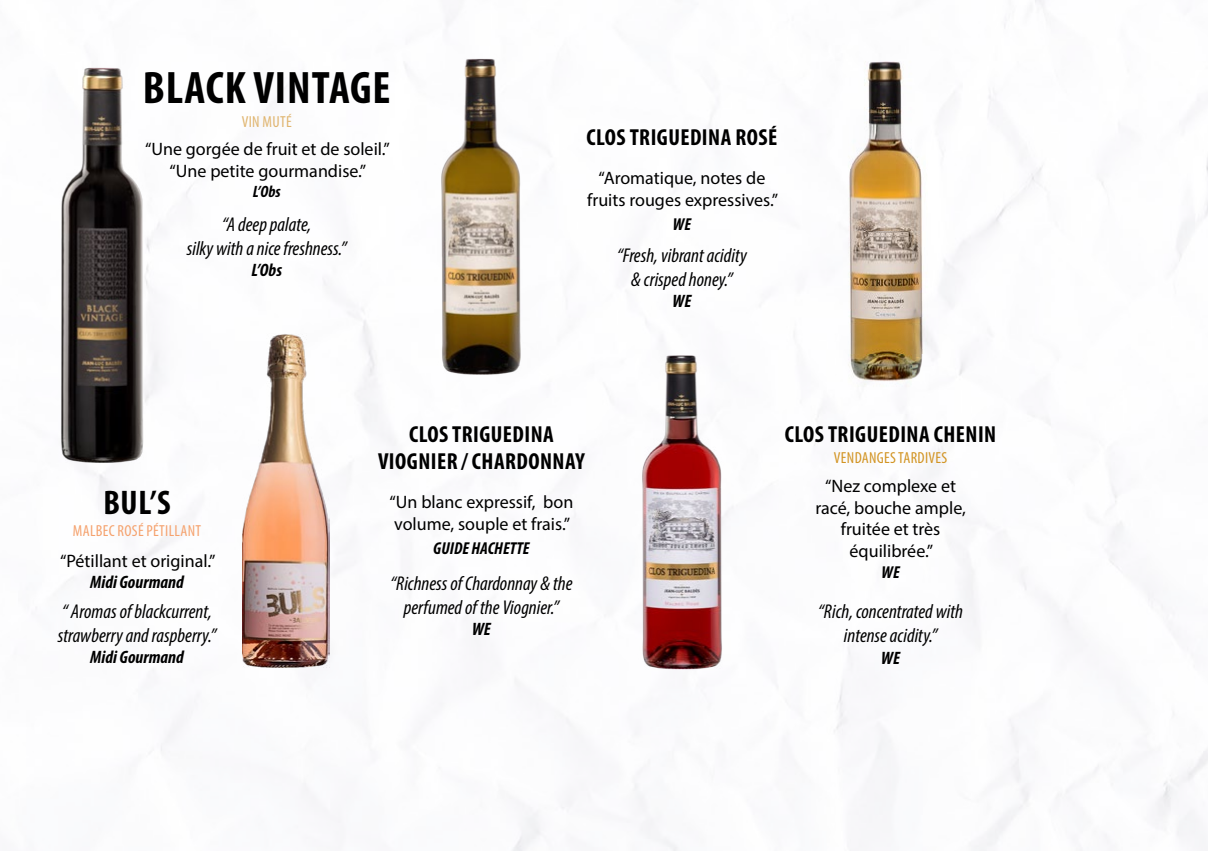
<style>
.page{position:relative;width:1208px;height:851px;background:#fff}
.page>*{position:absolute;margin:0;border:0;box-sizing:border-box;transform-origin:0 0}
.t1{font:700 condensed 45.8px "Myriad Pro";letter-spacing:.02em;color:#000}
.t2{font:700 condensed 34.2px "Myriad Pro";color:#000}
.t3{font:700 condensed 23.2px/28px "Myriad Pro";letter-spacing:.02em;color:#000;text-align:center}
.t4{font:italic condensed 20px/24px "Myriad Pro";color:#000;text-align:center}
.t5{font:18px/21.6px "Myriad Pro";color:#000;text-align:center}
.t6{font:italic 700 condensed 18px "Myriad Pro";color:#000}
.t7{font:italic 700 condensed 17.2px "Myriad Pro";color:#000}
.t8{font:italic 700 condensed 16.4px "Myriad Pro";color:#000}
.t9{font:condensed 16px "Myriad Pro";letter-spacing:.02em;color:#f5a26e}
.t10{font:condensed 16px "Myriad Pro";letter-spacing:.02em;color:#d29423}
.t11{font:condensed 16px "Myriad Pro";letter-spacing:.02em;color:#e0b570}
</style>
<div class="page">
<img style="left:65px;top:0;width:1143px;height:850px">
<img style="left:412px;top:29px;width:139px;height:374px">
<img style="left:613px;top:326px;width:138px;height:371px">
<img style="left:816px;top:46px;width:139px;height:350px">
<img style="left:61px;top:58px;width:118px;height:413px">
<img style="left:243px;top:333px;width:86px;height:334px">
<h1 class="t1" style="left:143px;top:59px;width:249px">BLACK VINTAGE</h1>
<p class="t11" style="left:242px;top:112px;width:52px">VIN MUTÉ</p>
<p class="t5" style="left:145px;top:138px;width:246px">“Une gorgée de fruit et de soleil.” “Une petite gourmandise.”</p>
<p class="t8" style="left:253px;top:181px;width:29px">L’Obs</p>
<p class="t4" style="left:187px;top:212px;width:161px">“A deep palate,<br>silky with a nice freshness.”</p>
<p class="t6" style="left:251px;top:259px;width:32px">L’Obs</p>
<p class="t3" style="left:586px;top:123px;width:192px">CLOS TRIGUEDINA ROSÉ</p>
<p class="t5" style="left:587px;top:167px;width:192px">“Aromatique, notes de fruits rouges expressives.”</p>
<p class="t7" style="left:673px;top:213px;width:20px">WE</p>
<p class="t4" style="left:617px;top:243px;width:131px">“Fresh, vibrant acidity &amp; crisped honey.”</p>
<p class="t6" style="left:672px;top:290px;width:20px">WE</p>
<p class="t3" style="left:378px;top:419px;width:208px">CLOS TRIGUEDINA<br>VIOGNIER / CHARDONNAY</p>
<h2 class="t2" style="left:103px;top:481px;width:69px">BUL’S</h2>
<p class="t5" style="left:389px;top:491px;width:185px;text-align:left">“Un blanc expressif, bon volume, souple et frais.”</p>
<p class="t7" style="left:433px;top:537px;width:98px">GUIDE HACHETTE</p>
<p class="t4" style="left:390px;top:571px;width:184px">“Richness of Chardonnay &amp; the perfumed of the Viognier.”</p>
<p class="t6" style="left:472px;top:618px;width:20px">WE</p>
<p class="t9" style="left:73px;top:521px;width:130px">MALBEC ROSÉ PÉTILLANT</p>
<p class="t5" style="left:60px;top:549px;width:157px">“Pétillant et original.”</p>
<p class="t6" style="left:90px;top:571px;width:95px">Midi Gourmand</p>
<p class="t4" style="left:58px;top:599px;width:160px;text-align:left">“ Aromas of blackcurrent, strawberry and raspberry.”</p>
<p class="t6" style="left:90px;top:646px;width:95px">Midi Gourmand</p>
<p class="t3" style="left:785px;top:419px;width:213px">CLOS TRIGUEDINA CHENIN</p>
<p class="t10" style="left:834px;top:448px;width:115px">VENDANGES TARDIVES</p>
<p class="t5" style="left:815px;top:475px;width:152px">“Nez complexe et racé, bouche ample, fruitée et très équilibrée.”</p>
<p class="t7" style="left:881px;top:561px;width:20px">WE</p>
<p class="t4" style="left:818px;top:599px;width:146px">“Rich, concentrated with intense acidity.”</p>
<p class="t6" style="left:881px;top:646px;width:20px">WE</p>
</div>
